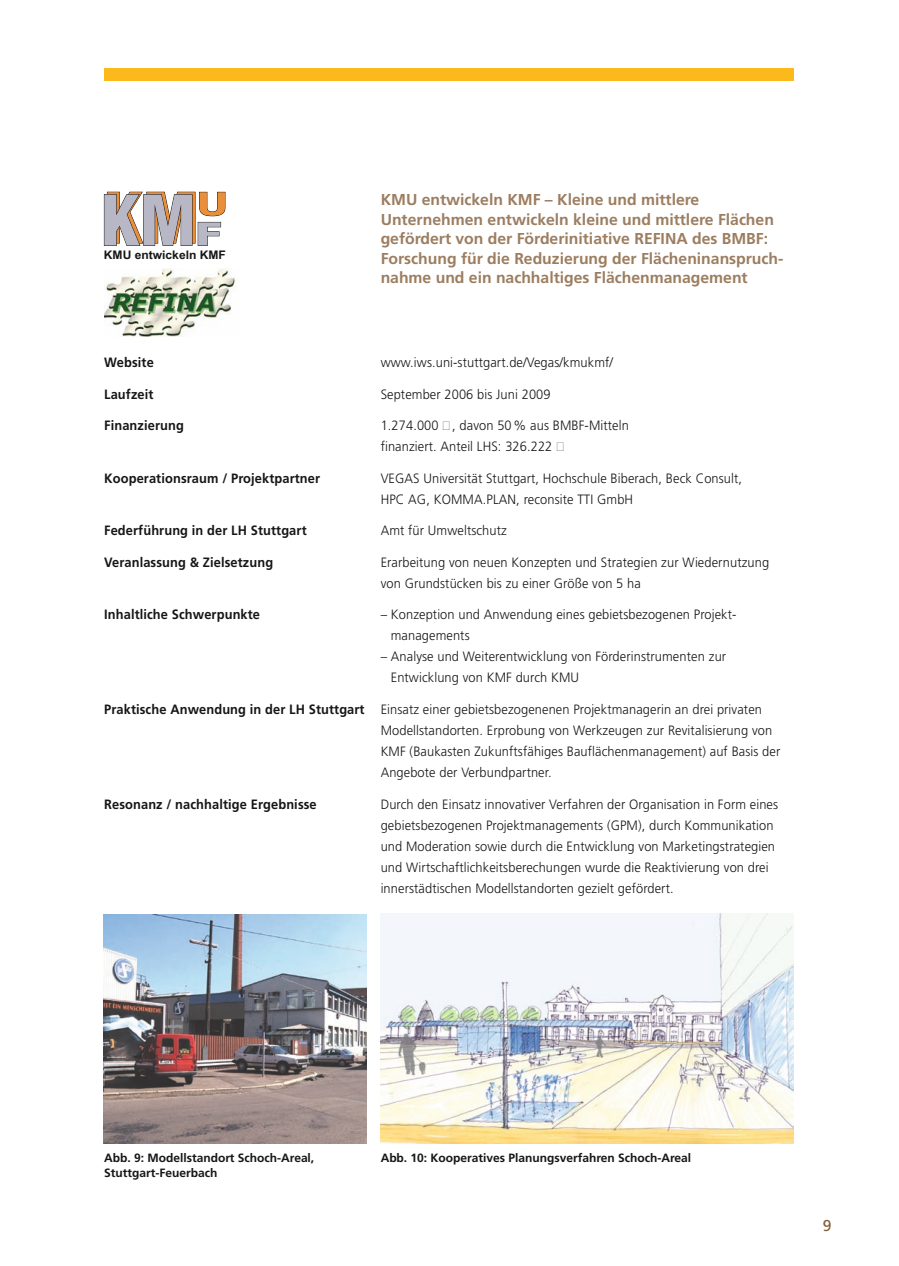
<style>
.page{position:relative;width:899px;height:1266px;background:#fff}
.page>*{position:absolute;margin:0;border:0;box-sizing:border-box;transform-origin:0 0}
.t1{font:800 condensed 70.95px "Arial";color:#eb8e3a}
.t2{font:800 condensed 32.1px "Arial";color:#b8b7c5;scale:1.68 1}
.t3{font:700 15.75px/19.5px "Frutiger";color:#9c7d60}
.t4{font:15.75px "Frutiger";color:#7f5e33}
.t5{font:300 13.5px/21px "Frutiger";letter-spacing:.01em;color:#151616;scale:.95 1}
.t6{font:700 13.5px "Frutiger";letter-spacing:.01em;color:#151616;scale:.95 1}
.t7{font:700 12px/15px "Frutiger";color:#151616}
.t8{font:700 11.85px "Arial";color:#151616}
.s1{font-weight:700}
</style>
<div class="page">
<svg style="left:103px;top:191px;width:123px;height:55px"></svg>
<img style="left:104px;top:269px;width:131px;height:68px">
<img style="left:380px;top:914px;width:413px;height:229px">
<img style="left:104px;top:914px;width:263px;height:229px">
<div style="left:104px;top:68px;width:689px;height:13px;background:#fcb91c"></div>
<h1 class="t1" style="left:104px;top:192px;width:126px">KM<sup>U</sup></h1>
<h2 class="t2" style="left:195px;top:222px;width:18px">F</h2>
<p class="t8" style="left:104px;top:251px;width:123px">KMU entwickeln KMF</p>
<p class="t3" style="left:381px;top:191px;width:404px">KMU entwickeln KMF – Kleine und mittlere Unternehmen entwickeln kleine und mittlere Flächen gefördert von der Förderinitiative REFINA des BMBF:<br>Forschung für die Reduzierung der Flächeninanspruch&shy;nahme und ein nachhaltiges Flächenmanagement</p>
<p class="t6" style="left:104px;top:357px;width:54px">Website</p>
<p class="t5" style="left:381px;top:353px;width:246px">www.iws.uni-stuttgart.de/Vegas/kmukmf/</p>
<p class="t6" style="left:104px;top:389px;width:53px">Laufzeit</p>
<p class="t5" style="left:381px;top:385px;width:180px">September 2006 bis Juni 2009</p>
<p class="t6" style="left:104px;top:420px;width:85px">Finanzierung</p>
<p class="t5" style="left:381px;top:416px;width:263px">1.274.000 , davon 50 % aus BMBF-Mitteln finanziert. Anteil LHS: 326.222</p>
<p class="t6" style="left:104px;top:473px;width:229px">Kooperationsraum / Projektpartner</p>
<p class="t5" style="left:381px;top:469px;width:382px">VEGAS Universität Stuttgart, Hochschule Biberach, Beck Consult,<br>HPC AG, KOMMA.PLAN, reconsite TTI GmbH</p>
<p class="t6" style="left:104px;top:525px;width:215px">Federführung in der LH Stuttgart</p>
<p class="t5" style="left:381px;top:521px;width:134px">Amt für Umweltschutz</p>
<p class="t6" style="left:104px;top:557px;width:179px">Veranlassung &amp; Zielsetzung</p>
<p class="t5" style="left:381px;top:553px;width:410px">Erarbeitung von neuen Konzepten und Strategien zur Wiedernutzung von Grundstücken bis zu einer Größe von 5 ha</p>
<p class="t6" style="left:104px;top:609px;width:166px">Inhaltliche Schwerpunkte</p>
<p class="t5" style="left:391px;top:605px;width:365px;text-indent:-10px">– Konzeption und Anwendung eines gebietsbezogenen Projekt&shy;managements</p>
<p class="t5" style="left:391px;top:647px;width:354px;text-indent:-10px">– Analyse und Weiterentwicklung von Förderinstrumenten zur<br>Entwicklung von KMF durch KMU</p>
<p class="t5" style="left:381px;top:700px;width:422px;text-indent:-276px"><span class="s1">Praktische Anwendung in der LH Stuttgart</span> Einsatz einer gebietsbezogenenen Projektmanagerin an drei privaten Modellstandorten. Erprobung von Werkzeugen zur Revitalisierung von KMF (Baukasten Zukunftsfähiges Bauflächenmanagement) auf Basis der Angebote der Verbundpartner.</p>
<p class="t6" style="left:104px;top:798px;width:225px">Resonanz / nachhaltige Ergebnisse</p>
<p class="t5" style="left:381px;top:794px;width:420px">Durch den Einsatz innovativer Verfahren der Organisation in Form eines gebietsbezogenen Projektmanagements (GPM), durch Kommunikation und Moderation sowie durch die Entwicklung von Marketingstrategien und Wirtschaftlichkeitsberechungen wurde die Reaktivierung von drei innerstädtischen Modellstandorten gezielt gefördert.</p>
<p class="t7" style="left:104px;top:1151px;width:212px">Abb. 9: Modellstandort Schoch-Areal,<br>Stuttgart-Feuerbach</p>
<p class="t7" style="left:381px;top:1151px;width:312px">Abb. 10: Kooperatives Planungsverfahren Schoch-Areal</p>
<p class="t4" style="left:822px;top:1219px;width:10px">9</p>
</div>
